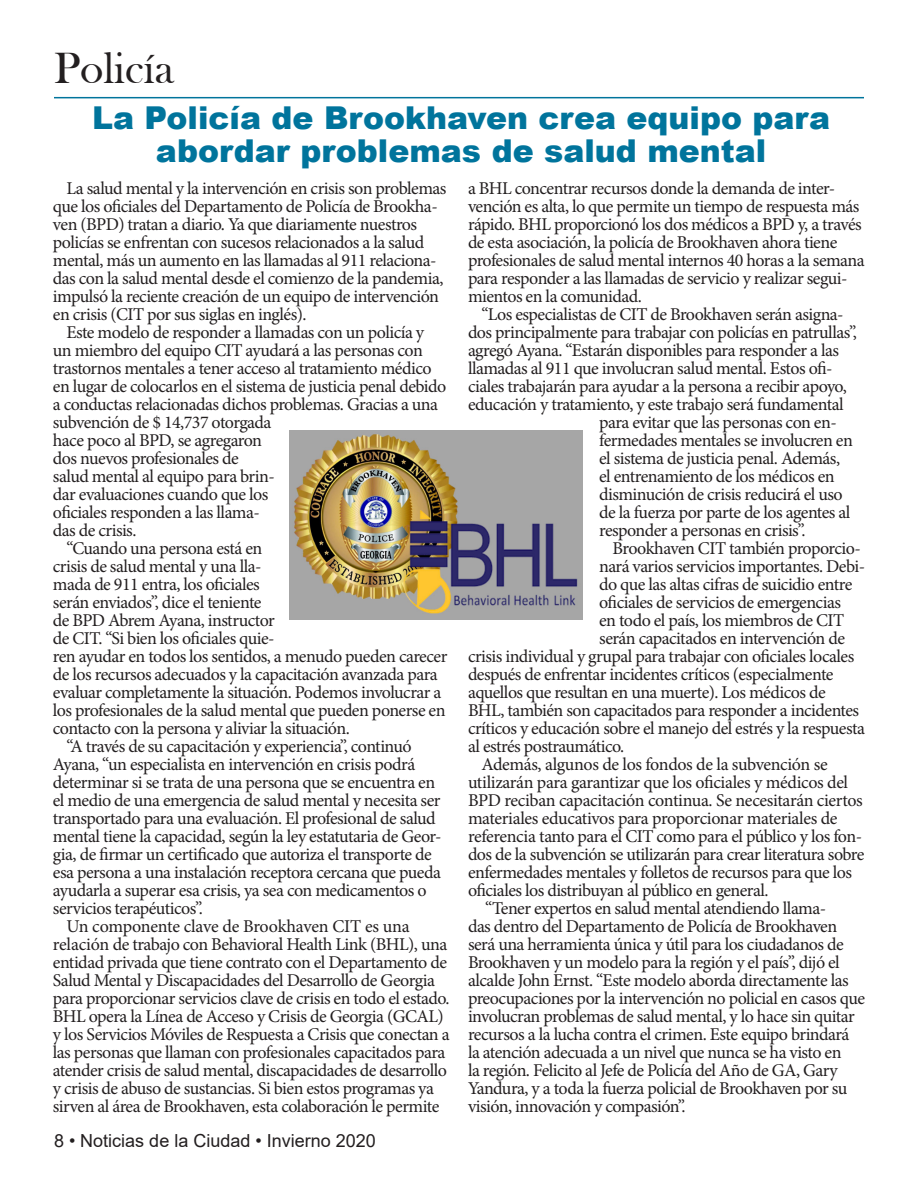
<style>
.page{position:relative;width:918px;height:1188px;background:#fff}
.page>*{position:absolute;margin:0;border:0;box-sizing:border-box;transform-origin:0 0}
.t1{font:45px "Bask Old Face";color:#231f20}
.t2{font:900 31.5px/33px "Arial";color:#00749c;text-align:center}
.t3{font:18px/18px "Minion Pro";letter-spacing:-.03em;color:#231f20}
.t4{font:18px "Arial";color:#231f20}
</style>
<div class="page">
<hr style="left:54px;top:97px;width:810px;height:1px;background:#00749c">
<img style="left:289px;top:431px;width:294px;height:188px">
<p class="t1" style="left:54px;top:44px;width:121px">Policía</p>
<p class="t2" style="left:92px;top:101px;width:740px">La Policía de Brookhaven crea equipo para abordar problemas de salud mental</p>
<p class="t3" style="left:53px;top:179px;width:395px;text-indent:14px">La salud mental y la intervención en crisis son problemas que los oficiales del Departamento de Policía de Brookha&shy;ven (BPD) tratan a diario. Ya que diariamente nuestros policías se enfrentan con sucesos relacionados a la salud mental, más un aumento en las llamadas al 911 relaciona&shy;das con la salud mental desde el comienzo de la pandemia, impulsó la reciente creación de un equipo de intervención en crisis (CIT por sus siglas en inglés).</p>
<p class="t3" style="left:53px;top:323px;width:395px;text-indent:14px">Este modelo de responder a llamadas con un policía y un miembro del equipo CIT ayudará a las personas con trastornos mentales a tener acceso al tratamiento médico en lugar de colocarlos en el sistema de justicia penal debido a conductas relacionadas dichos problemas. Gracias a una subvención de $ 14,737 otorgada<br>hace poco al BPD, se agregaron<br>dos nuevos profesionales de<br>salud mental al equipo para brin-<br>dar evaluaciones cuando que los<br>oficiales responden a las llama-<br>das de crisis.</p>
<p class="t3" style="left:53px;top:539px;width:396px;text-indent:14px">“Cuando una persona está en<br>crisis de salud mental y una lla-<br>mada de 911 entra, los oficiales<br>serán enviados”, dice el teniente<br>de BPD Abrem Ayana, instructor<br>de CIT. “Si bien los oficiales quie-<br>ren ayudar en todos los sentidos, a menudo pueden carecer de los recursos adecuados y la capacitación avanzada para evaluar completamente la situación. Podemos involucrar a los profesionales de la salud mental que pueden ponerse en contacto con la persona y aliviar la situación.</p>
<p class="t3" style="left:53px;top:737px;width:390px;text-indent:14px">“A través de su capacitación y experiencia”, continuó Ayana, “un especialista en intervención en crisis podrá determinar si se trata de una persona que se encuentra en el medio de una emergencia de salud mental y necesita ser transportado para una evaluación. El profesional de salud mental tiene la capacidad, según la ley estatutaria de Geor&shy;gia, de firmar un certificado que autoriza el transporte de esa persona a una instalación receptora cercana que pueda ayudarla a superar esa crisis, ya sea con medicamentos o servicios terapéuticos”.</p>
<p class="t3" style="left:53px;top:917px;width:398px;text-indent:14px">Un componente clave de Brookhaven CIT es una relación de trabajo con Behavioral Health Link (BHL), una entidad privada que tiene contrato con el Departamento de Salud Mental y Discapacidades del Desarrollo de Georgia para proporcionar servicios clave de crisis en todo el estado.<br>BHL opera la Línea de Acceso y Crisis de Georgia (GCAL) y los Servicios Móviles de Respuesta a Crisis que conectan a las personas que llaman con profesionales capacitados para atender crisis de salud mental, discapacidades de desarrollo y crisis de abuso de sustancias. Si bien estos programas ya sirven al área de Brookhaven, esta colaboración le permite</p>
<p class="t4" style="left:54px;top:1128px;width:323px">8 • Noticias de la Ciudad • Invierno 2020</p>
<p class="t3" style="left:468px;top:179px;width:398px">a BHL concentrar recursos donde la demanda de inter&shy;vención es alta, lo que permite un tiempo de respuesta más rápido. BHL proporcionó los dos médicos a BPD y, a través de esta asociación, la policía de Brookhaven ahora tiene profesionales de salud mental internos 40 horas a la semana para responder a las llamadas de servicio y realizar segui&shy;mientos en la comunidad.</p>
<p class="t3" style="left:482px;top:305px;width:364px">“Los especialistas de CIT de Brookhaven serán asigna-</p>
<p class="t3" style="left:468px;top:323px;width:390px">dos principalmente para trabajar con policías en patrullas”,</p>
<p class="t3" style="left:468px;top:341px;width:373px">agregó Ayana. “Estarán disponibles para responder a las</p>
<p class="t3" style="left:468px;top:359px;width:366px">llamadas al 911 que involucran salud mental. Estos ofi-</p>
<p class="t3" style="left:468px;top:377px;width:380px">ciales trabajarán para ayudar a la persona a recibir apoyo,</p>
<p class="t3" style="left:468px;top:395px;width:377px">educación y tratamiento, y este trabajo será fundamental</p>
<p class="t3" style="left:599px;top:413px;width:239px">para evitar que las personas con en-</p>
<p class="t3" style="left:599px;top:431px;width:255px">fermedades mentales se involucren en</p>
<p class="t3" style="left:599px;top:449px;width:242px">el sistema de justicia penal. Además,</p>
<p class="t3" style="left:599px;top:467px;width:237px">el entrenamiento de los médicos en</p>
<p class="t3" style="left:599px;top:485px;width:245px">disminución de crisis reducirá el uso</p>
<p class="t3" style="left:599px;top:503px;width:253px">de la fuerza por parte de los agentes al</p>
<p class="t3" style="left:599px;top:521px;width:208px">responder a personas en crisis”.</p>
<p class="t3" style="left:613px;top:539px;width:250px">Brookhaven CIT también proporcio-</p>
<p class="t3" style="left:599px;top:557px;width:267px">nará varios servicios importantes. Debi-</p>
<p class="t3" style="left:599px;top:575px;width:255px">do que las altas cifras de suicidio entre</p>
<p class="t3" style="left:599px;top:593px;width:243px">oficiales de servicios de emergencias</p>
<p class="t3" style="left:599px;top:611px;width:247px">en todo el país, los miembros de CIT</p>
<p class="t3" style="left:599px;top:629px;width:247px">serán capacitados en intervención de</p>
<p class="t3" style="left:468px;top:647px;width:388px">crisis individual y grupal para trabajar con oficiales locales</p>
<p class="t3" style="left:468px;top:665px;width:367px">después de enfrentar incidentes críticos (especialmente</p>
<p class="t3" style="left:468px;top:683px;width:359px">aquellos que resultan en una muerte). Los médicos de</p>
<p class="t3" style="left:468px;top:701px;width:393px">BHL, también son capacitados para responder a incidentes</p>
<p class="t3" style="left:468px;top:719px;width:399px">críticos y educación sobre el manejo del estrés y la respuesta</p>
<p class="t3" style="left:468px;top:737px;width:158px">al estrés postraumático.</p>
<p class="t3" style="left:468px;top:755px;width:398px;text-indent:14px">Además, algunos de los fondos de la subvención se utilizarán para garantizar que los oficiales y médicos del BPD reciban capacitación continua. Se necesitarán ciertos materiales educativos para proporcionar materiales de referencia tanto para el CIT como para el público y los fon&shy;dos de la subvención se utilizarán para crear literatura sobre enfermedades mentales y folletos de recursos para que los oficiales los distribuyan al público en general.</p>
<p class="t3" style="left:468px;top:899px;width:399px;text-indent:17px">“Tener expertos en salud mental atendiendo llama-<br>das dentro del Departamento de Policía de Brookhaven será una herramienta única y útil para los ciudadanos de Brookhaven y un modelo para la región y el país”, dijó el alcalde John Ernst. “Este modelo aborda directamente las preocupaciones por la intervención no policial en casos que involucran problemas de salud mental, y lo hace sin quitar recursos a la lucha contra el crimen. Este equipo brindará la atención adecuada a un nivel que nunca se ha visto en<br>la región. Felicito al Jefe de Policía del Año de GA, Gary Yandura, y a toda la fuerza policial de Brookhaven por su visión, innovación y compasión”.</p>
</div>
